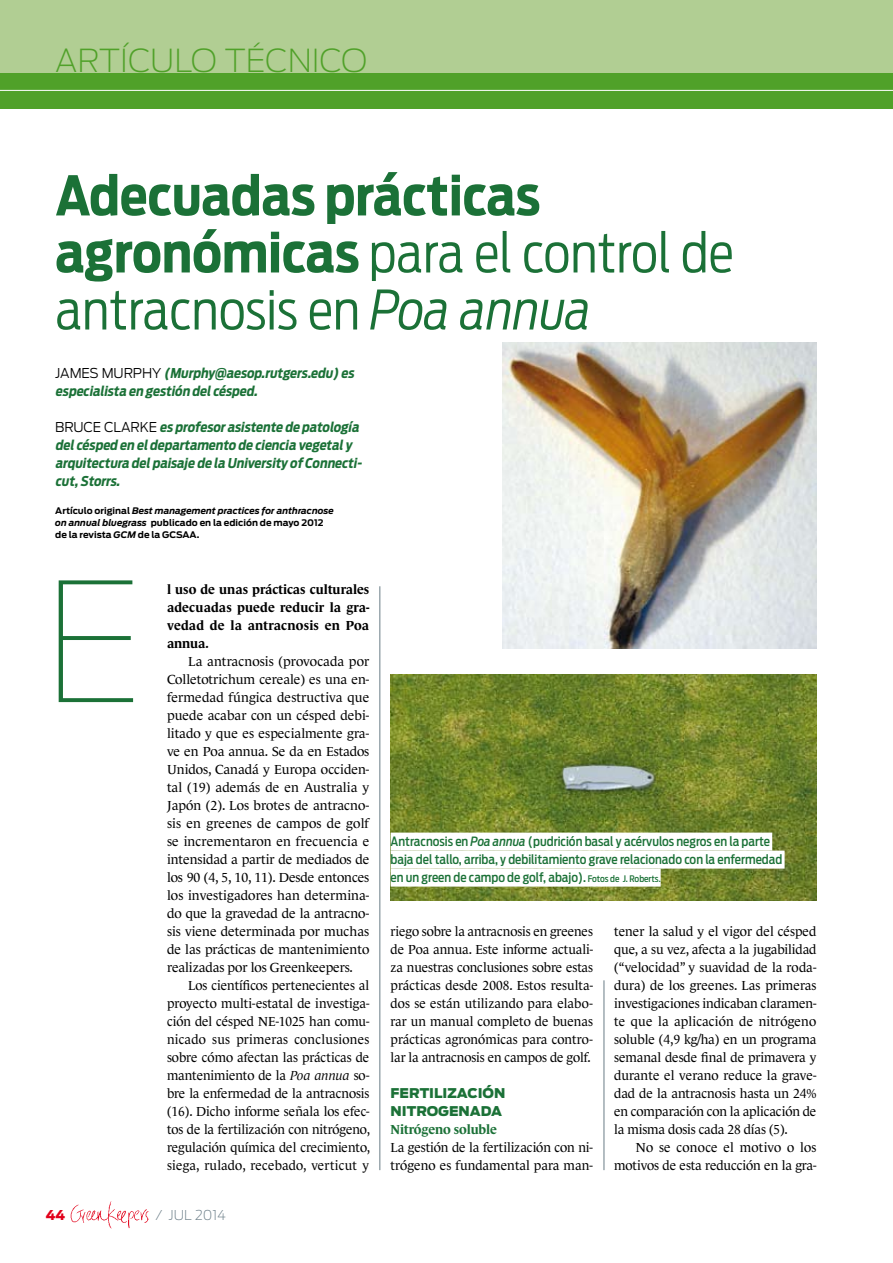
<style>
.page{position:relative;width:893px;height:1263px;background:#fff}
.page>*{position:absolute;margin:0;border:0;box-sizing:border-box;transform-origin:0 0}
.t1{font:100 164.25px "Antenna";color:#1b7137}
.t2{font:700 54px/57px "Antenna Cond";color:#1b7137}
.t3{font:200 31.5px "Antenna";color:#50a129}
.t4{font:italic 700 13.5px/18px "Antenna Cond";color:#1b7137}
.t5{font:300 13.5px "Antenna";letter-spacing:-.005em;color:#000}
.t6{font:200 13.5px "Antenna";color:#697c86}
.t7{font:900 13.5px "Antenna";color:#e2001a}
.t8{font:13.35px/18px "Le Monde Journal";letter-spacing:-.005em;color:#000;text-align:justify}
.t9{font:700 13.35px/18px "Le Monde Journal";letter-spacing:.01em;color:#000;text-align:justify}
.t10{font:900 13.35px "Antenna";color:#1b7137}
.t11{font:700 13.35px "Le Monde Journal";letter-spacing:-.005em;color:#1b7137}
.t12{font:500 12.75px/18px "Antenna Cond";color:#1b7137}
.t13{font:700 9px/12px "Antenna";color:#000}
.s1{font-weight:300}
.s2{font-weight:300;font-style:italic}
.s3{font-family:"Antenna";font-weight:300;font-style:normal;color:#000}
.s4{font-style:italic}
.s5{font-size:9px}
</style>
<div class="page">
<img style="left:70px;top:1201px;width:79px;height:28px">
<div style="left:0;top:0;width:893px;height:108px;background:#50a129"></div>
<div style="left:0;top:0;width:893px;height:72px;background:#b1ce93"></div>
<hr style="left:0;top:90px;width:893px;height:1px;background:#fff">
<hr style="left:380px;top:586px;width:1px;height:584px;background:#697c86">
<img style="left:502px;top:342px;width:314px;height:306px">
<img style="left:391px;top:675px;width:425px;height:225px">
<div style="left:391px;top:833px;width:381px;height:18px;background:#fff"></div>
<div style="left:391px;top:851px;width:394px;height:18px;background:#fff"></div>
<div style="left:391px;top:869px;width:270px;height:18px;background:#fff"></div>
<hr style="left:604px;top:980px;width:1px;height:190px;background:#697c86">
<h3 class="t3" style="left:55px;top:42px;width:231px">ARTÍCULO TÉCNICO</h3>
<h2 class="t2" style="left:55px;top:167px;width:680px">Adecuadas prácticas agronómicas <span class="s1">para el control de antracnosis en</span> <span class="s2">Poa annua</span></h2>
<p class="t4" style="left:55px;top:364px;width:303px;text-indent:97px"><span class="s3">Y</span> (Murphy@aesop.rutgers.edu) es especialista en gestión delcésped.</p>
<p class="t5" style="left:55px;top:419px;width:19px">BRUCE</p>
<p class="t5" style="left:104px;top:419px;width:19px">CLAR</p>
<p class="t5" style="left:55px;top:365px;width:16px">JAMES</p>
<p class="t5" style="left:102px;top:365px;width:23px">MURPH</p>
<p class="t4" style="left:55px;top:418px;width:310px;text-indent:85px"><span class="s3">K E</span> es profesorasistente de patología delcésped en eldepartamento de ciencia vegetaly arquitectura delpaisaje de la University ofConnecti&shy;cut,Storrs.</p>
<p class="t13" style="left:55px;top:505px;width:280px">Artículo original <span class="s4">Best management practices for anthracnose on annual bluegrass</span> publicado en la edición de mayo 2012 de la revista <span class="s4">GCM</span> de la GCSAA.</p>
<h1 class="t1" style="left:43px;top:544px;width:76px">E</h1>
<p class="t9" style="left:167px;top:580px;width:204px">l uso de unas prácticas culturales adecuadas puede reducir la gra&shy;vedad de la antracnosis en Poa annua.</p>
<p class="t8" style="left:167px;top:652px;width:204px;text-indent:21px">La antracnosis (provocada por Colletotrichum cereale) es una en&shy;fermedad fúngica destructiva que puede acabar con un césped debi&shy;litado y que es especialmente gra&shy;ve en Poa annua. Se da en Estados Unidos, Canadá y Europa occiden&shy;tal (19) además de en Australia y Japón (2). Los brotes de antracno&shy;sis en greenes de campos de golf se incrementaron en frecuencia e intensidad a partir de mediados de los 90 (4, 5, 10, 11). Desde entonces los investigadores han determina&shy;do que la gravedad de la antracno&shy;sis viene determinada por muchas de las prácticas de mantenimiento realizadas por los Greenkeepers.</p>
<p class="t8" style="left:167px;top:976px;width:204px;text-indent:21px">Los científicos pertenecientes al proyecto multi-estatal de investiga&shy;ción del césped NE-1025 han comu&shy;nicado sus primeras conclusiones sobre cómo afectan las prácticas de mantenimiento de la <span class="s4">Poa annua</span> so&shy;bre la enfermedad de la antracnosis (16). Dicho informe señala los efec&shy;tos de la fertilización con nitrógeno, regulación química del crecimiento, siega, rulado, recebado, verticut y</p>
<p class="t7" style="left:46px;top:1207px;width:21px">44</p>
<p class="t6" style="left:156px;top:1207px;width:72px">/ JUL 2014</p>
<p class="t12" style="left:391px;top:832px;width:393px">Antracnosis en <span class="s4">Poa annua</span> (pudrición basal y acérvulos negros en la parte baja del tallo, arriba, y debilitamiento grave relacionado con la enfermedad en un green de campo de golf, abajo). <span class="s5">Fotos de J. Roberts.</span></p>
<p class="t8" style="left:391px;top:922px;width:204px">riego sobre la antracnosis en greenes de Poa annua. Este informe actuali&shy;za nuestras conclusiones sobre estas prácticas desde 2008. Estos resulta&shy;dos se están utilizando para elabo&shy;rar un manual completo de buenas prácticas agronómicas para contro&shy;lar la antracnosis en campos de golf.</p>
<p class="t10" style="left:391px;top:1085px;width:18px">FERTILI</p>
<p class="t10" style="left:447px;top:1085px;width:20px">ZACIÓN</p>
<p class="t10" style="left:391px;top:1103px;width:12px">NITROGENADA</p>
<p class="t11" style="left:391px;top:1122px;width:108px">Nitrógeno soluble</p>
<p class="t8" style="left:391px;top:1138px;width:204px">La gestión de la fertilización con ni&shy;trógeno es fundamental para man-</p>
<p class="t8" style="left:614px;top:922px;width:204px">tener la salud y el vigor del césped que, a su vez, afecta a la jugabilidad (“velocidad” y suavidad de la roda&shy;dura) de los greenes. Las primeras investigaciones indicaban claramen&shy;te que la aplicación de nitrógeno soluble (4,9 kg/ha) en un programa semanal desde final de primavera y durante el verano reduce la grave&shy;dad de la antracnosis hasta un 24% en comparación con la aplicación de la misma dosis cada 28 días (5).</p>
<p class="t8" style="left:614px;top:1138px;width:204px;text-align:right">No se conoce el motivo o los motivos de esta reducción en la gra-</p>
</div>
